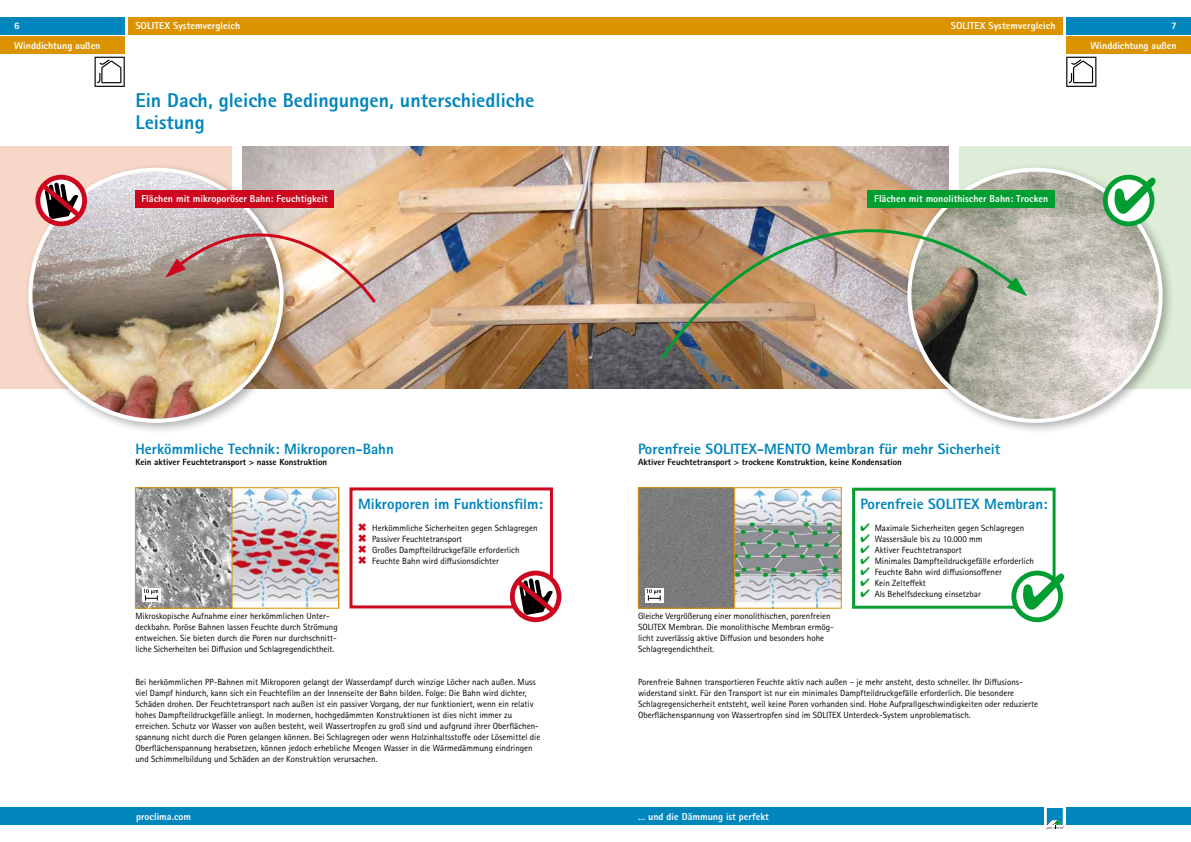
<style>
.page{position:relative;width:1191px;height:842px;background:#fff}
.page>*{position:absolute;margin:0;border:0;box-sizing:border-box;transform-origin:0 0}
.t1{font:800 20px/22px "Rotis Sans Serif Pro";color:#0085bd}
.t2{font:800 15px "Rotis Sans Serif Pro";color:#0085bd}
.t3{font:800 10px "Rotis Sans Serif Pro";color:#fff}
.t4{font:9px/11px "Rotis Sans Serif Pro";color:#000}
.t5{font:800 9px "Rotis Sans Serif Pro";color:#000}
.s1{color:#cd071e}
.s2{color:#009d30}
</style>
<div class="page">
<div style="left:595px;top:808px;width:448px;height:17px;background:#0085bd"></div>
<div style="left:0;top:808px;width:595px;height:17px;background:#0085bd"></div>
<div style="left:1066px;top:808px;width:125px;height:17px;background:#0085bd"></div>
<svg style="left:1046px;top:808px;width:18px;height:22px"></svg>
<div style="left:1066px;top:17px;width:125px;height:17px;background:#0085bd"></div>
<div style="left:0;top:17px;width:125px;height:17px;background:#0085bd"></div>
<div style="left:0;top:37px;width:125px;height:17px;background:#db9400"></div>
<div style="left:1066px;top:37px;width:125px;height:17px;background:#db9400"></div>
<div style="left:595px;top:17px;width:468px;height:17px;background:#db9400"></div>
<div style="left:128px;top:17px;width:467px;height:17px;background:#db9400"></div>
<div style="left:0;top:146px;width:232px;height:242px;background:#f6d7c8"></div>
<div style="left:959px;top:146px;width:232px;height:242px;background:#deedd7"></div>
<svg style="left:95px;top:57px;width:30px;height:30px"></svg>
<svg style="left:1066px;top:57px;width:30px;height:30px"></svg>
<img style="left:242px;top:146px;width:706px;height:242px">
<div style="left:23px;top:163px;width:272px;height:272px;background:#000;opacity:.3"></div>
<img style="left:32px;top:172px;width:247px;height:247px;border-radius:124px">
<div style="left:902px;top:163px;width:272px;height:272px;background:#000;opacity:.3"></div>
<img style="left:911px;top:172px;width:247px;height:247px;border-radius:124px">
<div style="left:35px;top:175px;width:52px;height:51px;border:5px solid #cd071e;border-radius:50%"></div>
<svg style="left:37px;top:179px;width:48px;height:43px;background:#a76168"></svg>
<svg style="left:1105px;top:177px;width:47px;height:47px"></svg>
<div style="left:1102px;top:175px;width:52px;height:51px;border:5px solid #009d30;border-radius:50%"></div>
<svg style="left:1114px;top:178px;width:43px;height:36px;background:#7dcc94"></svg>
<img style="left:658px;top:168px;width:358px;height:195px">
<svg style="left:1006px;top:277px;width:21px;height:19px"></svg>
<img style="left:165px;top:199px;width:214px;height:107px">
<div style="left:640px;top:489px;width:94px;height:117px;background:#7b7b7b"></div>
<div style="left:638px;top:487px;width:203px;height:121px;border:1px solid #db9400"></div>
<div style="left:645px;top:588px;width:19px;height:15px;background:#fff"></div>
<svg style="left:646px;top:589px;width:15px;height:12px"></svg>
<img style="left:137px;top:489px;width:95px;height:117px">
<div style="left:135px;top:487px;width:204px;height:121px;border:1px solid #db9400"></div>
<div style="left:142px;top:588px;width:19px;height:14px;background:#fff"></div>
<svg style="left:144px;top:589px;width:14px;height:12px"></svg>
<img style="left:736px;top:489px;width:103px;height:117px">
<div style="left:734px;top:487px;width:107px;height:121px;border:1px solid #db9400"></div>
<div style="left:852px;top:488px;width:203px;height:121px;border:3px solid #009d30"></div>
<svg style="left:1013px;top:573px;width:47px;height:47px"></svg>
<div style="left:1011px;top:571px;width:52px;height:51px;border:5px solid #009d30;border-radius:50%"></div>
<svg style="left:1023px;top:573px;width:42px;height:37px"></svg>
<div style="left:349px;top:487px;width:204px;height:121px;border:3px solid #cd071e"></div>
<img style="left:234px;top:489px;width:103px;height:117px">
<div style="left:232px;top:487px;width:107px;height:121px;border:1px solid #db9400"></div>
<div style="left:510px;top:571px;width:51px;height:51px;border:5px solid #cd071e;border-radius:50%"></div>
<svg style="left:511px;top:575px;width:48px;height:43px"></svg>
<div style="left:135px;top:190px;width:199px;height:17px;background:#cd071e"></div>
<div style="left:867px;top:190px;width:187px;height:17px;background:#009d30"></div>
<p class="t3" style="left:135px;top:19px;width:106px">SOLITEX Systemvergleich</p>
<p class="t3" style="left:950px;top:19px;width:106px">SOLITEX Systemvergleich</p>
<p class="t3" style="left:141px;top:19px;width:57px">ystemvorteile</p>
<p class="t3" style="left:14px;top:19px;width:7px">6</p>
<p class="t3" style="left:1171px;top:19px;width:7px">7</p>
<p class="t3" style="left:14px;top:39px;width:88px">Winddichtung außen</p>
<p class="t3" style="left:1090px;top:39px;width:88px">Winddichtung außen</p>
<h1 class="t1" style="left:135px;top:89px;width:400px">Ein Dach, gleiche Bedingungen, unterschiedliche<br>Leistung</h1>
<p class="t3" style="left:141px;top:193px;width:188px">Flächen mit mikroporöser Bahn: Feuchtigkeit</p>
<p class="t3" style="left:874px;top:193px;width:176px">Flächen mit monolithischer Bahn: Trocken</p>
<h2 class="t2" style="left:135px;top:440px;width:260px">Herkömmliche Technik: Mikroporen-Bahn</h2>
<p class="t5" style="left:135px;top:457px;width:193px">Kein aktiver Feuchtetransport &gt; nasse Konstruktion</p>
<p class="t4" style="left:135px;top:611px;width:204px">Mikroskopische Aufnahme einer herkömmlichen Unter&shy;deckbahn. Poröse Bahnen lassen Feuchte durch Strömung entweichen. Sie bieten durch die Poren nur durchschnitt&shy;liche Sicherheiten bei Diffusion und Schlagregendichtheit.</p>
<h2 class="t2" style="left:358px;top:495px;width:186px">Mikroporen im Funktionsfilm:</h2>
<p class="t4" style="left:358px;top:523px;width:181px"><span class="s1">✖</span> Herkömmliche Sicherheiten gegen Schlagregen <span class="s1">✖</span> Passiver Feuchtetransport<br><span class="s1">✖</span> Großes Dampfteildruckgefälle erforderlich<br><span class="s1">✖</span> Feuchte Bahn wird diffusionsdichter</p>
<p class="t4" style="left:135px;top:677px;width:406px">Bei herkömmlichen PP-Bahnen mit Mikroporen gelangt der Wasserdampf durch winzige Löcher nach außen. Muss viel Dampf hindurch, kann sich ein Feuchtefilm an der Innenseite der Bahn bilden. Folge: Die Bahn wird dichter, Schäden drohen. Der Feuchtetransport nach außen ist ein passiver Vorgang, der nur funktioniert, wenn ein relativ hohes Dampfteildruckgefälle anliegt. In modernen, hochgedämmten Konstruktionen ist dies nicht immer zu erreichen. Schutz vor Wasser von außen besteht, weil Wassertropfen zu groß sind und aufgrund ihrer Oberflächen&shy;spannung nicht durch die Poren gelangen können. Bei Schlagregen oder wenn Holzinhaltsstoffe oder Lösemittel die Oberflächenspannung herabsetzen, können jedoch erhebliche Mengen Wasser in die Wärmedämmung eindringen und Schimmelbildung und Schäden an der Konstruktion verursachen.</p>
<h2 class="t2" style="left:638px;top:440px;width:364px">Porenfreie SOLITEX-MENTO Membran für mehr Sicherheit</h2>
<p class="t5" style="left:638px;top:457px;width:265px">Aktiver Feuchtetransport &gt; trockene Konstruktion, keine Kondensation</p>
<p class="t4" style="left:638px;top:611px;width:197px">Gleiche Vergrößerung einer monolithischen, porenfreien SOLITEX Membran. Die monolithische Membran ermög&shy;licht zuverlässig aktive Diffusion und besonders hohe Schlagregendichtheit.</p>
<h2 class="t2" style="left:860px;top:495px;width:188px">Porenfreie SOLITEX Membran:</h2>
<p class="t4" style="left:860px;top:523px;width:165px"><span class="s2">✔</span> Maximale Sicherheiten gegen Schlagregen</p>
<p class="t4" style="left:860px;top:534px;width:123px"><span class="s2">✔</span> Wassersäule bis zu 10.000 mm</p>
<p class="t4" style="left:860px;top:545px;width:103px"><span class="s2">✔</span> Aktiver Feuchtetransport</p>
<p class="t4" style="left:860px;top:556px;width:175px"><span class="s2">✔</span> Minimales Dampfteildruckgefälle erforderlich</p>
<p class="t4" style="left:860px;top:567px;width:143px"><span class="s2">✔</span> Feuchte Bahn wird diffusionsoffener</p>
<p class="t4" style="left:860px;top:578px;width:67px"><span class="s2">✔</span> Kein Zelteffekt</p>
<p class="t4" style="left:860px;top:589px;width:122px"><span class="s2">✔</span> Als Behelfsdeckung einsetzbar</p>
<p class="t4" style="left:638px;top:677px;width:401px">Porenfreie Bahnen transportieren Feuchte aktiv nach außen – je mehr ansteht, desto schneller. Ihr Diffusions&shy;widerstand sinkt. Für den Transport ist nur ein minimales Dampfteildruckgefälle erforderlich. Die besondere Schlagregensicherheit entsteht, weil keine Poren vorhanden sind. Hohe Aufprallgeschwindigkeiten oder reduzierte Oberflächenspannung von Wassertropfen sind im SOLITEX Unterdeck-System unproblematisch.</p>
<p class="t3" style="left:136px;top:810px;width:56px">proclima.com</p>
<p class="t3" style="left:638px;top:810px;width:132px">… und die Dämmung ist perfekt</p>
</div>
